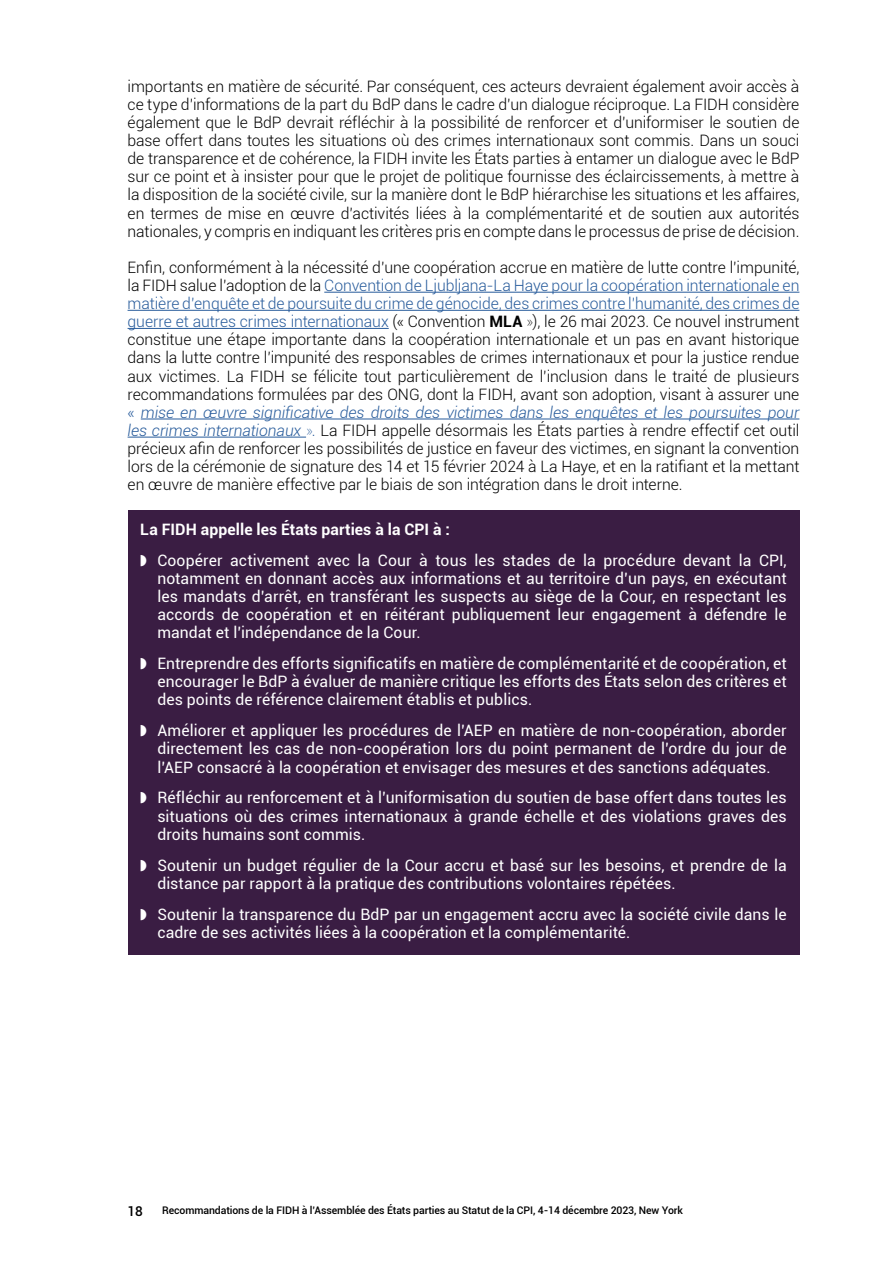
<style>
.page{position:relative;width:893px;height:1263px;background:#fff}
.page>*{position:absolute;margin:0;border:0;box-sizing:border-box;transform-origin:0 0}
.Body_10_5pt{font:300 15.75px/18.1px "Roboto";letter-spacing:-.005em;color:#000;text-align:justify}
.t1{font:15.75px/18.1px "Roboto";letter-spacing:.005em;color:#fff;text-align:justify}
.Box_text_header{font:700 15.75px "Roboto";letter-spacing:.005em;color:#fff}
.t2{font:500 13.5px "Roboto";color:#000}
.t3{font:500 10.5px "Roboto";letter-spacing:-.01em;color:#000}
.s1{color:#275b9b}
.s2{font-weight:700}
.s3{font-weight:100}
.s4{font-style:italic;color:#275b9b}
.s5{font-weight:100;color:#275b9b}
</style>
<div class="page">
<hr style="left:324px;top:292px;width:475px;height:1px;background:#275b9b">
<hr style="left:128px;top:310px;width:671px;height:1px;background:#275b9b">
<hr style="left:128px;top:328px;width:261px;height:1px;background:#275b9b">
<hr style="left:141px;top:419px;width:658px;height:1px;background:#275b9b">
<hr style="left:128px;top:437px;width:178px;height:1px;background:#275b9b">
<div style="left:128px;top:510px;width:671px;height:42px;background:#3a1d43"></div>
<div style="left:128px;top:541px;width:671px;height:114px;background:#3a1d43"></div>
<div style="left:128px;top:645px;width:671px;height:77px;background:#3a1d43"></div>
<div style="left:128px;top:712px;width:671px;height:77px;background:#3a1d43"></div>
<div style="left:128px;top:779px;width:671px;height:77px;background:#3a1d43"></div>
<div style="left:128px;top:846px;width:671px;height:59px;background:#3a1d43"></div>
<div style="left:128px;top:895px;width:671px;height:59px;background:#3a1d43"></div>
<p class="Body_10_5pt" style="left:128px;top:77px;width:673px">importants en matière de sécurité. Par conséquent, ces acteurs devraient également avoir accès à ce type d’informations de la part du BdP dans le cadre d’un dialogue réciproque. La FIDH considère également que le BdP devrait réfléchir à la possibilité de renforcer et d’uniformiser le soutien de base offert dans toutes les situations où des crimes internationaux sont commis. Dans un souci de transparence et de cohérence, la FIDH invite les États parties à entamer un dialogue avec le BdP sur ce point et à insister pour que le projet de politique fournisse des éclaircissements, à mettre à la disposition de la société civile, sur la manière dont le BdP hiérarchise les situations et les affaires, en termes de mise en œuvre d’activités liées à la complémentarité et de soutien aux autorités nationales, y compris en indiquant les critères pris en compte dans le processus de prise de décision.</p>
<p class="Body_10_5pt" style="left:128px;top:258px;width:673px">Enfin, conformément à la nécessité d’une coopération accrue en matière de lutte contre l’impunité, la FIDH salue l’adoption de la <span class="s1">Convention de Ljubljana-La Haye pour la coopération internationale en matière d’enquête et de poursuite du crime de génocide, des crimes contre l’humanité, des crimes de guerre et autres crimes internationaux</span> (« Convention <span class="s2">MLA</span> <span class="s3">»</span>), le 26 mai 2023. Ce nouvel instrument constitue une étape importante dans la coopération internationale et un pas en avant historique dans la lutte contre l’impunité des responsables de crimes internationaux et pour la justice rendue aux victimes. La FIDH se félicite tout particulièrement de l’inclusion dans le traité de plusieurs recommandations formulées par des ONG, dont la FIDH, avant son adoption, visant à assurer une <span class="s1">«</span> <span class="s4">mise en œuvre significative des droits des victimes dans les enquêtes et les poursuites pour les crimes internationaux</span> <span class="s5">»</span><span class="s1">.</span> La FIDH appelle désormais les États parties à rendre effectif cet outil précieux afin de renforcer les possibilités de justice en faveur des victimes, en signant la convention lors de la cérémonie de signature des 14 et 15 février 2024 à La Haye, et en la ratifiant et la mettant en œuvre de manière effective par le biais de son intégration dans le droit interne.</p>
<p class="Box_text_header" style="left:140px;top:518px;width:311px">La FIDH appelle les États parties à la CPI à :</p>
<p class="t1" style="left:157px;top:551px;width:631px;text-indent:-17px">◗ Coopérer activement avec la Cour à tous les stades de la procédure devant la CPI, notamment en donnant accès aux informations et au territoire d’un pays, en exécutant les mandats d’arrêt, en transférant les suspects au siège de la Cour, en respectant les accords de coopération et en réitérant publiquement leur engagement à défendre le mandat et l’indépendance de la Cour.</p>
<p class="t1" style="left:157px;top:654px;width:631px;text-indent:-17px">◗ Entreprendre des efforts significatifs en matière de complémentarité et de coopération, et encourager le BdP à évaluer de manière critique les efforts des États selon des critères et des points de référence clairement établis et publics.</p>
<p class="t1" style="left:157px;top:721px;width:631px;text-indent:-17px">◗ Améliorer et appliquer les procédures de l’AEP en matière de non-coopération, aborder directement les cas de non-coopération lors du point permanent de l’ordre du jour de l’AEP consacré à la coopération et envisager des mesures et des sanctions adéquates.</p>
<p class="t1" style="left:157px;top:788px;width:631px;text-indent:-17px">◗ Réfléchir au renforcement et à l’uniformisation du soutien de base offert dans toutes les situations où des crimes internationaux à grande échelle et des violations graves des droits humains sont commis.</p>
<p class="t1" style="left:157px;top:855px;width:631px;text-indent:-17px">◗ Soutenir un budget régulier de la Cour accru et basé sur les besoins, et prendre de la distance par rapport à la pratique des contributions volontaires répétées.</p>
<p class="t1" style="left:157px;top:904px;width:631px;text-indent:-17px">◗ Soutenir la transparence du BdP par un engagement accru avec la société civile dans le cadre de ses activités liées à la coopération et la complémentarité.</p>
<p class="t2" style="left:128px;top:1202px;width:17px">18</p>
<p class="t3" style="left:162px;top:1202px;width:522px">Recommandations de la FIDH à l’Assemblée des États parties au Statut de la CPI, 4-14 décembre 2023, New York</p>
</div>
